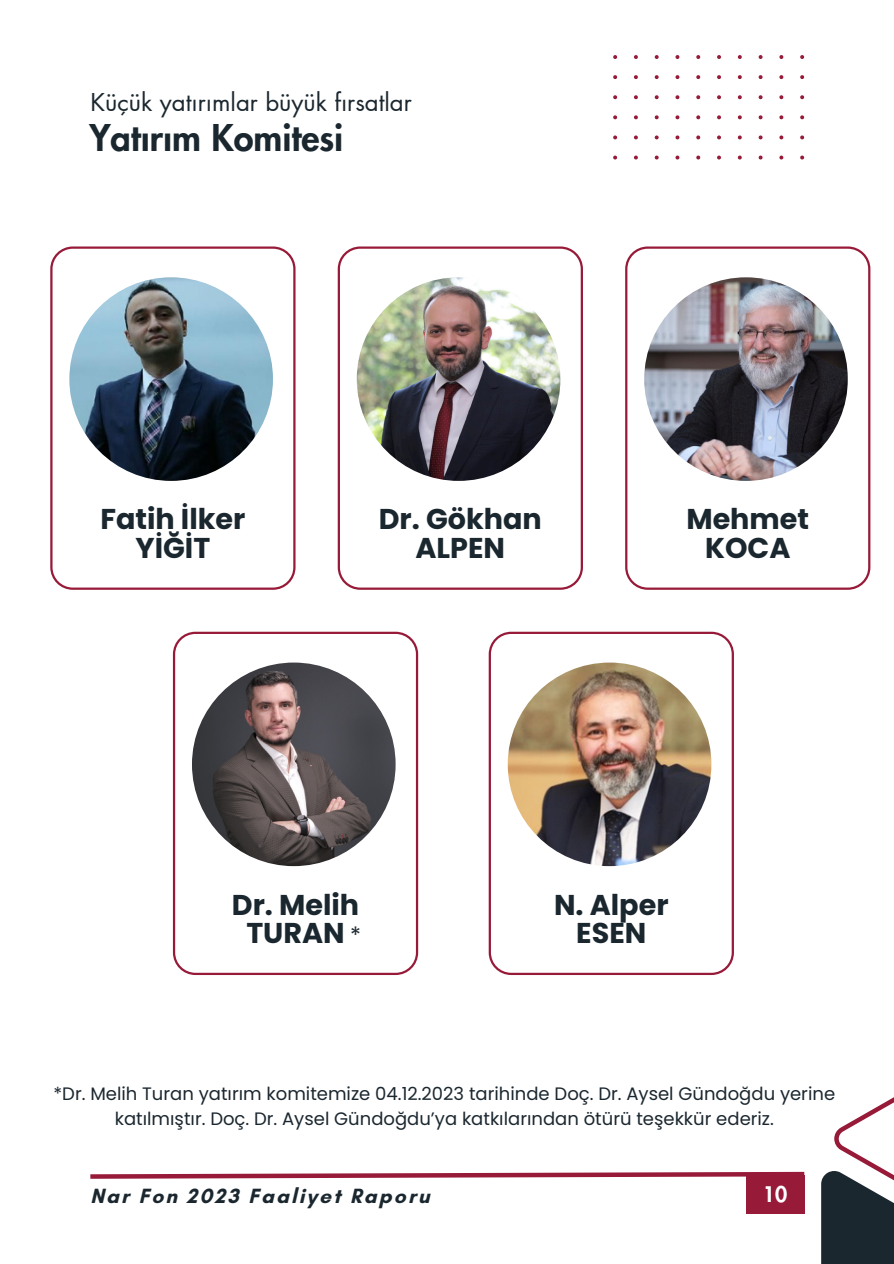
<style>
.page{position:relative;width:894px;height:1264px;background:#fff}
.page>*{position:absolute;margin:0;border:0;box-sizing:border-box;transform-origin:0 0}
.t1{font:800 36px "Futura LT Pro";color:#1b272f}
.t2{font:700 28.65px/28.7px "Poppins";color:#1b272f;text-align:center}
.t3{font:24px "Futura LT Pro";color:#1b272f}
.t4{font:22.5px "Poppins";color:#1b272f}
.t5{font:700 21px "Glacial Indifference";letter-spacing:.1em;color:#1b272f}
.t6{font:800 21px "Futura LT Pro";color:#fff}
.t7{font:18px/24.8px "Poppins";color:#1b272f;text-align:center}
</style>
<div class="page">
<svg style="left:613px;top:55px;width:190px;height:104px"></svg>
<svg style="left:50px;top:246px;width:245px;height:343px"></svg>
<img style="left:69px;top:277px;width:204px;height:204px;border-radius:50%">
<svg style="left:337px;top:246px;width:245px;height:344px"></svg>
<img style="left:356px;top:277px;width:204px;height:204px;border-radius:50%">
<svg style="left:625px;top:246px;width:245px;height:344px"></svg>
<img style="left:644px;top:277px;width:203px;height:204px;border-radius:50%">
<svg style="left:173px;top:631px;width:245px;height:344px"></svg>
<img style="left:192px;top:662px;width:203px;height:204px;border-radius:50%">
<svg style="left:488px;top:631px;width:245px;height:344px"></svg>
<img style="left:507px;top:662px;width:204px;height:204px;border-radius:50%">
<div style="left:820px;top:1170px;width:73px;height:93px;background:#1b272f"></div>
<svg style="left:90px;top:1171px;width:715px;height:9px"></svg>
<div style="left:745px;top:1175px;width:59px;height:38px;background:#971a38"></div>
<svg style="left:834px;top:1097px;width:59px;height:106px"></svg>
<p class="t3" style="left:90px;top:91px;width:323px">Küçük yatırımlar büyük fırsatlar</p>
<h2 class="t1" style="left:89px;top:121px;width:255px">Yatırım Komitesi</h2>
<p class="t2" style="left:100px;top:505px;width:146px">Fatih İlker<br>YİĞİT</p>
<p class="t2" style="left:379px;top:505px;width:164px">Dr. Gökhan<br>ALPEN</p>
<h2 class="t2" style="left:686px;top:505px;width:124px">Mehmet<br>KOCA</h2>
<h2 class="t2" style="left:232px;top:890px;width:129px">Dr. Melih<br>TURAN</h2>
<h2 class="t2" style="left:554px;top:890px;width:116px">N. Alper<br>ESEN</h2>
<p class="t4" style="left:350px;top:919px;width:12px">*</p>
<h2 class="t7" style="left:54px;top:1081px;width:782px">*Dr. Melih Turan yatırım komitemize 04.12.2023 tarihinde Doç. Dr. Aysel Gündoğdu yerine katılmıştır. Doç. Dr. Aysel Gündoğdu’ya katkılarından ötürü teşekkür ederiz.</h2>
<p class="t5" style="left:90px;top:1182px;width:341px">Nar Fon 2023 Faaliyet Raporu</p>
<p class="t6" style="left:762px;top:1184px;width:26px">10</p>
</div>
